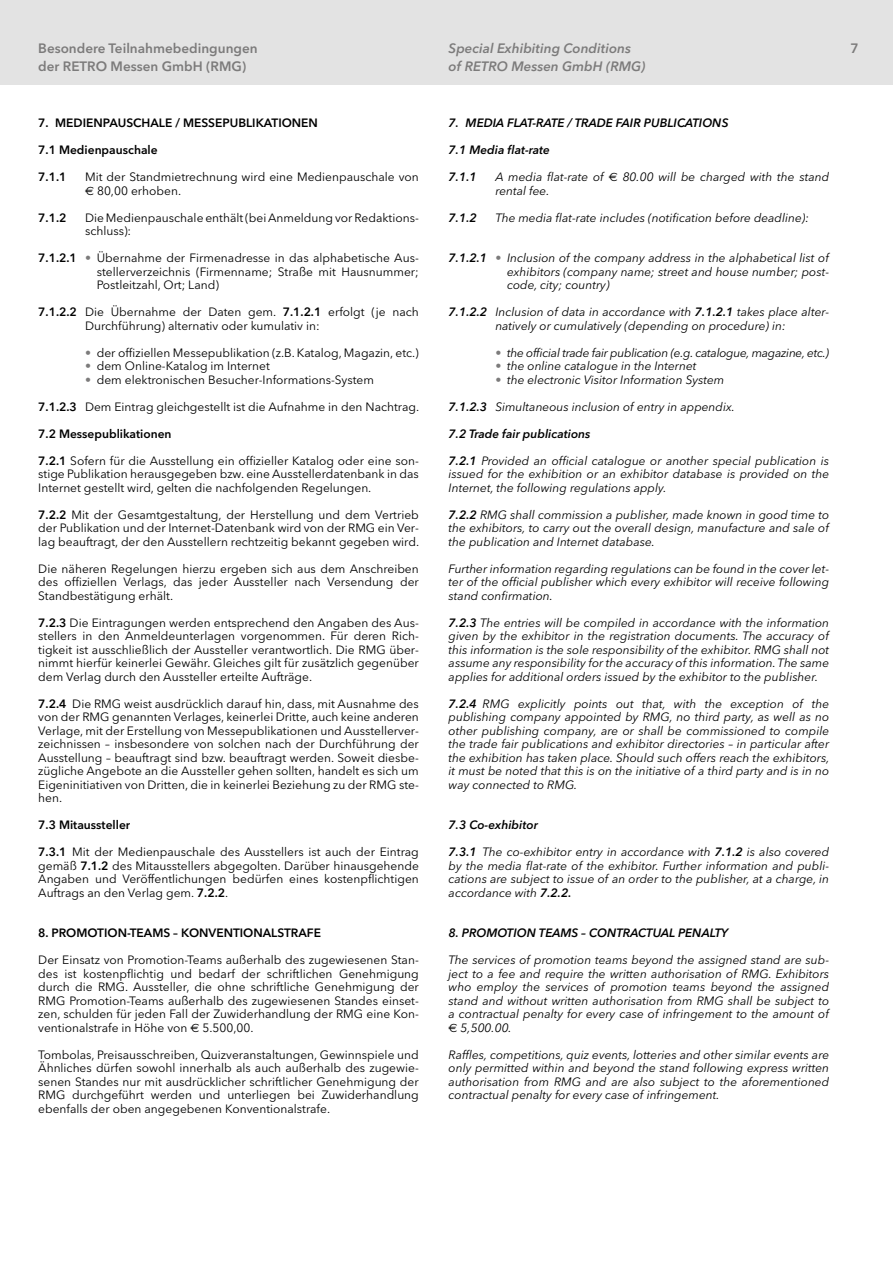
<style>
.page{position:relative;width:893px;height:1263px;background:#fff}
.page>*{position:absolute;margin:0;border:0;box-sizing:border-box;transform-origin:0 0}
.t1{font:600 13.5px "Avenir Next LT Pro";color:#7c7b7b}
.t2{font:italic 600 13.5px "Avenir Next LT Pro";color:#7c7b7b}
.t3{font:12px/13.5px "Avenir Next LT Pro";color:#000;text-align:justify}
.t4{font:italic 12px/13.5px "Avenir Next LT Pro";color:#000;text-align:justify}
.t5{font:italic 600 12px "Avenir Next LT Pro";color:#000}
.t6{font:600 12px "Avenir Next LT Pro";color:#000}
.t7{font:italic 12px "Avenir Next LT Pro";letter-spacing:-.025em;color:#000}
.s1{font-family:"Euro Sans"}
.s2{font-weight:600}
.s3{color:#7c7b7b}
.s4{font-family:"Euro Sans";font-style:normal}
</style>
<div class="page">
<div style="left:0;top:0;width:893px;height:85px;background:#e3e3e3"></div>
<p class="t1" style="left:38px;top:40px;width:221px">Besondere Teilnahmebedingungen</p>
<p class="t1" style="left:38px;top:58px;width:210px">der RETRO Messen GmbH (RMG)</p>
<p class="t6" style="left:38px;top:116px;width:281px">7. MEDIENPAUSCHALE / MESSEPUBLIKATIONEN</p>
<p class="t6" style="left:38px;top:143px;width:121px">7.1 Medienpauschale</p>
<p class="t6" style="left:38px;top:170px;width:30px">7.1.1</p>
<p class="t3" style="left:85px;top:170px;width:335px">Mit der Standmietrechnung wird eine Medienpauschale von <span class="s1">q</span> 80,00 erhoben.</p>
<p class="t6" style="left:38px;top:210px;width:30px">7.1.2</p>
<p class="t3" style="left:85px;top:211px;width:335px">Die Medienpauschale enthält (bei Anmeldung vor Redaktions&shy;schluss):</p>
<p class="t3" style="left:97px;top:251px;width:324px;text-indent:-59px"><span class="s2">7.1.2.1</span> <span class="s3">•</span> Übernahme der Firmenadresse in das alphabetische Aus&shy;stellerverzeichnis (Firmenname; Straße mit Hausnummer; Postleitzahl, Ort; Land)</p>
<p class="t3" style="left:85px;top:305px;width:335px;text-indent:-47px"><span class="s2">7.1.2.2</span> Die Übernahme der Daten gem. <span class="s2">7.1.2.1</span> erfolgt (je nach<br>Durchführung) alternativ oder kumulativ in:</p>
<p class="t3" style="left:85px;top:346px;width:335px"><span class="s3">•</span> der offiziellen Messepublikation (z.B. Katalog, Magazin, etc.)</p>
<p class="t3" style="left:85px;top:359px;width:186px"><span class="s3">•</span> dem Online-Katalog im Internet</p>
<p class="t3" style="left:85px;top:373px;width:290px"><span class="s3">•</span> dem elektronischen Besucher-Informations-System</p>
<p class="t3" style="left:38px;top:400px;width:382px"><span class="s2">7.1.2.3</span> Dem Eintrag gleichgestellt ist die Aufnahme in den Nachtrag.</p>
<p class="t6" style="left:38px;top:426px;width:135px">7.2 Messepublikationen</p>
<p class="t3" style="left:38px;top:454px;width:382px"><span class="s2">7.2.1</span> Sofern für die Ausstellung ein offizieller Katalog oder eine son&shy;stige Publikation herausgegeben bzw. eine Ausstellerdatenbank in das Internet gestellt wird, gelten die nachfolgenden Regelungen.</p>
<p class="t3" style="left:38px;top:508px;width:382px"><span class="s2">7.2.2</span> Mit der Gesamtgestaltung, der Herstellung und dem Vertrieb der Publikation und der Internet-Datenbank wird von der RMG ein Ver&shy;lag beauftragt, der den Ausstellern rechtzeitig bekannt gegeben wird.</p>
<p class="t3" style="left:38px;top:562px;width:382px">Die näheren Regelungen hierzu ergeben sich aus dem Anschreiben des offiziellen Verlags, das jeder Aussteller nach Versendung der Standbestätigung erhält.</p>
<p class="t3" style="left:38px;top:616px;width:382px"><span class="s2">7.2.3</span> Die Eintragungen werden entsprechend den Angaben des Aus&shy;stellers in den Anmeldeunterlagen vorgenommen. Für deren Rich&shy;tigkeit ist ausschließlich der Aussteller verantwortlich. Die RMG über&shy;nimmt hierfür keinerlei Gewähr. Gleiches gilt für zusätzlich gegenüber dem Verlag durch den Aussteller erteilte Aufträge.</p>
<p class="t3" style="left:38px;top:697px;width:382px"><span class="s2">7.2.4</span> Die RMG weist ausdrücklich darauf hin, dass, mit Ausnahme des von der RMG genannten Verlages, keinerlei Dritte, auch keine anderen Verlage, mit der Erstellung von Messepublikationen und Ausstellerver&shy;zeichnissen – insbesondere von solchen nach der Durchführung der Ausstellung – beauftragt sind bzw. beauftragt werden. Soweit diesbe&shy;zügliche Angebote an die Aussteller gehen sollten, handelt es sich um Eigeninitiativen von Dritten, die in keinerlei Beziehung zu der RMG ste&shy;hen.</p>
<p class="t6" style="left:38px;top:818px;width:93px">7.3 Mitaussteller</p>
<p class="t3" style="left:38px;top:845px;width:382px"><span class="s2">7.3.1</span> Mit der Medienpauschale des Ausstellers ist auch der Eintrag gemäß <span class="s2">7.1.2</span> des Mitausstellers abgegolten. Darüber hinausgehende Angaben und Veröffentlichungen bedürfen eines kostenpflichtigen Auftrags an den Verlag gem. <span class="s2">7.2.2</span>.</p>
<p class="t6" style="left:38px;top:926px;width:284px">8. PROMOTION-TEAMS – KONVENTIONALSTRAFE</p>
<p class="t3" style="left:38px;top:953px;width:382px">Der Einsatz von Promotion-Teams außerhalb des zugewiesenen Stan&shy;des ist kostenpflichtig und bedarf der schriftlichen Genehmigung durch die RMG. Aussteller, die ohne schriftliche Genehmigung der RMG Promotion-Teams außerhalb des zugewiesenen Standes einset&shy;zen, schulden für jeden Fall der Zuwiderhandlung der RMG eine Kon&shy;ventionalstrafe in Höhe von <span class="s1">q</span> 5.500,00.</p>
<p class="t3" style="left:38px;top:1048px;width:382px">Tombolas, Preisausschreiben, Quizveranstaltungen, Gewinnspiele und Ähnliches dürfen sowohl innerhalb als auch außerhalb des zugewie&shy;senen Standes nur mit ausdrücklicher schriftlicher Genehmigung der RMG durchgeführt werden und unterliegen bei Zuwiderhandlung ebenfalls der oben angegebenen Konventionalstrafe.</p>
<p class="t2" style="left:449px;top:40px;width:184px">Special Exhibiting Conditions</p>
<p class="t2" style="left:449px;top:58px;width:198px">of RETRO Messen GmbH (RMG)</p>
<p class="t5" style="left:449px;top:116px;width:282px">7. MEDIA FLAT-RATE / TRADE FAIR PUBLICATIONS</p>
<p class="t5" style="left:449px;top:143px;width:103px">7.1 Media flat-rate</p>
<p class="t5" style="left:449px;top:170px;width:30px">7.1.1</p>
<p class="t4" style="left:495px;top:170px;width:335px">A media flat-rate of <span class="s4">q</span> 80.00 will be charged with the stand rental fee.</p>
<p class="t5" style="left:449px;top:210px;width:30px">7.1.2</p>
<p class="t4" style="left:495px;top:211px;width:315px">The media flat-rate includes (notification before deadline):</p>
<p class="t4" style="left:507px;top:251px;width:324px;text-indent:-58px"><span class="s2">7.1.2.1</span> <span class="s3">•</span> Inclusion of the company address in the alphabetical list of exhibitors (company name; street and house number; post&shy;code, city; country)</p>
<p class="t4" style="left:449px;top:305px;width:382px;text-align:center"><span class="s2">7.1.2.2</span> Inclusion of data in accordance with <span class="s2">7.1.2.1</span> takes place alter&shy;natively or cumulatively (depending on procedure) in:</p>
<p class="t7" style="left:495px;top:345px;width:335px"><span class="s3">•</span> the official trade fair publication (e.g. catalogue, magazine, etc.)</p>
<p class="t4" style="left:495px;top:359px;width:203px"><span class="s3">•</span> the online catalogue in the Internet</p>
<p class="t4" style="left:495px;top:373px;width:231px"><span class="s3">•</span> the electronic Visitor Information System</p>
<p class="t4" style="left:449px;top:400px;width:288px"><span class="s2">7.1.2.3</span> Simultaneous inclusion of entry in appendix.</p>
<p class="t5" style="left:449px;top:426px;width:143px">7.2 Trade fair publications</p>
<p class="t4" style="left:449px;top:454px;width:382px"><span class="s2">7.2.1</span> Provided an official catalogue or another special publication is issued for the exhibition or an exhibitor database is provided on the Internet, the following regulations apply.</p>
<p class="t4" style="left:449px;top:508px;width:382px"><span class="s2">7.2.2</span> RMG shall commission a publisher, made known in good time to the exhibitors, to carry out the overall design, manufacture and sale of the publication and Internet database.</p>
<p class="t4" style="left:449px;top:562px;width:382px">Further information regarding regulations can be found in the cover let&shy;ter of the official publisher which every exhibitor will receive following stand confirmation.</p>
<p class="t4" style="left:449px;top:616px;width:382px"><span class="s2">7.2.3</span> The entries will be compiled in accordance with the information given by the exhibitor in the registration documents. The accuracy of this information is the sole responsibility of the exhibitor. RMG shall not assume any responsibility for the accuracy of this information. The same applies for additional orders issued by the exhibitor to the publisher.</p>
<p class="t4" style="left:449px;top:697px;width:382px"><span class="s2">7.2.4</span> RMG explicitly points out that, with the exception of the publishing company appointed by RMG, no third party, as well as no other publishing company, are or shall be commissioned to compile the trade fair publications and exhibitor directories – in particular after the exhibition has taken place. Should such offers reach the exhibitors, it must be noted that this is on the initiative of a third party and is in no way connected to RMG.</p>
<p class="t5" style="left:449px;top:818px;width:91px">7.3 Co-exhibitor</p>
<p class="t4" style="left:449px;top:845px;width:382px"><span class="s2">7.3.1</span> The co-exhibitor entry in accordance with <span class="s2">7.1.2</span> is also covered by the media flat-rate of the exhibitor. Further information and publi&shy;cations are subject to issue of an order to the publisher, at a charge, in accordance with <span class="s2">7.2.2.</span></p>
<p class="t5" style="left:449px;top:926px;width:281px">8. PROMOTION TEAMS – CONTRACTUAL PENALTY</p>
<p class="t4" style="left:449px;top:953px;width:382px">The services of promotion teams beyond the assigned stand are sub&shy;ject to a fee and require the written authorisation of RMG. Exhibitors who employ the services of promotion teams beyond the assigned stand and without written authorisation from RMG shall be subject to a contractual penalty for every case of infringement to the amount of <span class="s4">q</span> 5,500.00.</p>
<p class="t4" style="left:449px;top:1048px;width:382px">Raffles, competitions, quiz events, lotteries and other similar events are only permitted within and beyond the stand following express written authorisation from RMG and are also subject to the aforementioned contractual penalty for every case of infringement.</p>
<p class="t1" style="left:850px;top:40px;width:10px">7</p>
</div>
